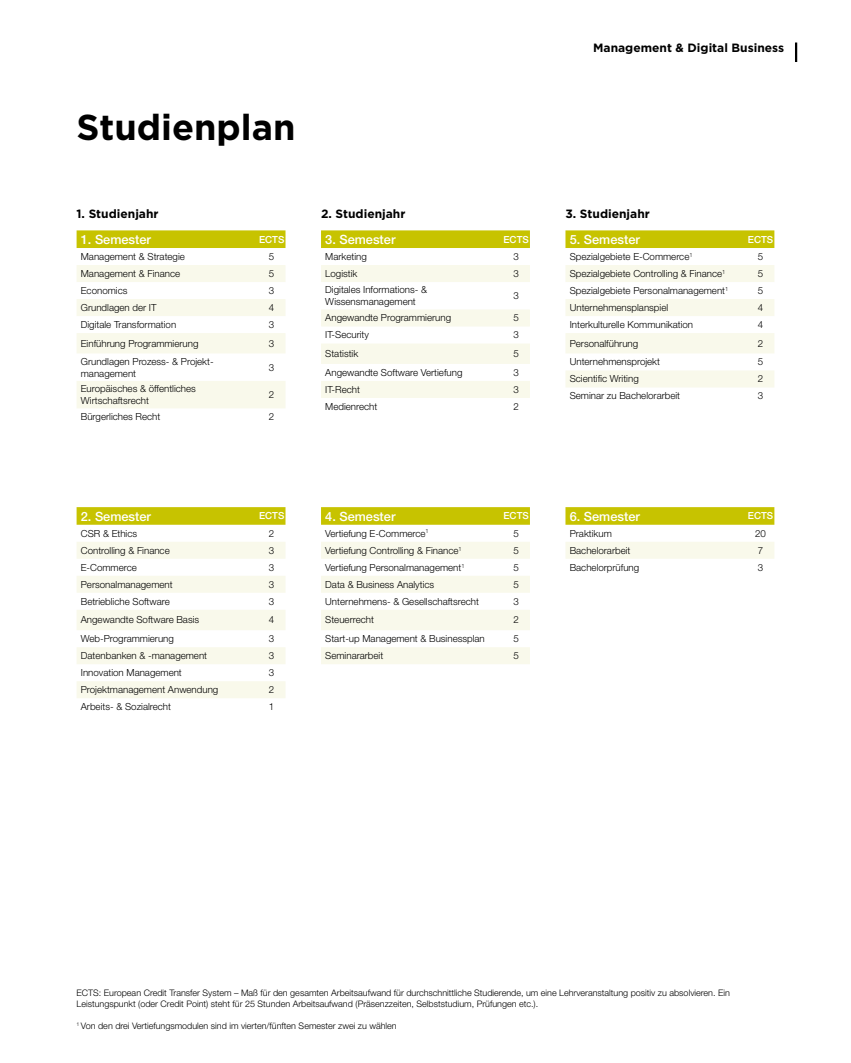
<style>
.page{position:relative;width:851px;height:1063px;background:#fff}
.page>*{position:absolute;margin:0;border:0;box-sizing:border-box;transform-origin:0 0}
.t1{font:700 36px "Gotham";color:#000}
.t2{font:500 12.75px "Helvetica Neue LT Pro";color:#fff}
.t3{font:700 12px "Gotham";color:#000}
.t4{font:300 9.75px/12px "Helvetica Neue LT Pro";color:#000}
.t5{font:500 9.75px "Helvetica Neue LT Pro";color:#fff}
.t6{font:300 9px/10.8px "Helvetica Neue LT Pro";color:#000}
</style>
<div class="page">
<div style="left:77px;top:230px;width:208px;height:18px;background:#c7c300"></div>
<svg style="left:77px;top:265px;width:208px;height:143px"></svg>
<div style="left:321px;top:230px;width:209px;height:18px;background:#c7c300"></div>
<svg style="left:321px;top:265px;width:209px;height:133px"></svg>
<div style="left:565px;top:230px;width:209px;height:18px;background:#c7c300"></div>
<svg style="left:565px;top:265px;width:209px;height:122px"></svg>
<svg style="left:321px;top:507px;width:209px;height:18px;background:#c8c405"></svg>
<svg style="left:321px;top:542px;width:209px;height:122px"></svg>
<svg style="left:77px;top:507px;width:208px;height:18px;background:#c8c405"></svg>
<svg style="left:77px;top:542px;width:208px;height:156px"></svg>
<svg style="left:565px;top:507px;width:209px;height:18px;background:#c8c406"></svg>
<div style="left:565px;top:542px;width:209px;height:17px;background:#f9f9eb"></div>
<hr style="left:794px;top:43px;width:3px;height:19px;background:#000">
<h1 class="t1" style="left:77px;top:106px;width:220px">Studienplan</h1>
<p class="t3" style="left:593px;top:41px;width:192px">Management &amp; Digital Business</p>
<p class="t3" style="left:77px;top:207px;width:83px">1. Studienjahr</p>
<p class="t3" style="left:321px;top:207px;width:86px">2. Studienjahr</p>
<p class="t3" style="left:565px;top:207px;width:86px">3. Studienjahr</p>
<h2 class="t2" style="left:81px;top:232px;width:72px">1. Semester</h2>
<p class="t5" style="left:259px;top:233px;width:27px">ECTS</p>
<p class="t4" style="left:81px;top:250px;width:106px">Management &amp; Strategie</p>
<p class="t4" style="left:269px;top:250px;width:7px">5</p>
<p class="t4" style="left:81px;top:267px;width:101px">Management &amp; Finance</p>
<p class="t4" style="left:269px;top:267px;width:7px">5</p>
<p class="t4" style="left:81px;top:284px;width:48px">Economics</p>
<p class="t4" style="left:269px;top:284px;width:7px">3</p>
<p class="t4" style="left:81px;top:301px;width:77px">Grundlagen der IT</p>
<p class="t4" style="left:269px;top:301px;width:7px">4</p>
<p class="t4" style="left:81px;top:318px;width:97px">Digitale Transformation</p>
<p class="t4" style="left:269px;top:318px;width:7px">3</p>
<p class="t4" style="left:81px;top:337px;width:119px">Einführung Programmierung</p>
<p class="t4" style="left:269px;top:337px;width:7px">3</p>
<p class="t4" style="left:81px;top:355px;width:134px">Grundlagen Prozess- &amp; Projekt&shy;management</p>
<p class="t4" style="left:269px;top:361px;width:7px">3</p>
<p class="t4" style="left:81px;top:382px;width:117px">Europäisches &amp; öffentliches<br>Wirtschaftsrecht</p>
<p class="t4" style="left:269px;top:388px;width:7px">2</p>
<p class="t4" style="left:81px;top:411px;width:81px">Bürgerliches Recht</p>
<p class="t4" style="left:269px;top:411px;width:7px">2</p>
<h2 class="t2" style="left:81px;top:508px;width:72px">2. Semester</h2>
<p class="t5" style="left:259px;top:510px;width:27px">ECTS</p>
<p class="t4" style="left:81px;top:527px;width:58px">CSR &amp; Ethics</p>
<p class="t4" style="left:269px;top:527px;width:7px">2</p>
<p class="t4" style="left:81px;top:544px;width:90px">Controlling &amp; Finance</p>
<p class="t4" style="left:269px;top:544px;width:7px">3</p>
<p class="t4" style="left:81px;top:561px;width:57px">E-Commerce</p>
<p class="t4" style="left:269px;top:561px;width:7px">3</p>
<p class="t4" style="left:81px;top:578px;width:93px">Personalmanagement</p>
<p class="t4" style="left:269px;top:578px;width:7px">3</p>
<p class="t4" style="left:81px;top:595px;width:90px">Betriebliche Software</p>
<p class="t4" style="left:269px;top:595px;width:7px">3</p>
<p class="t4" style="left:81px;top:614px;width:120px">Angewandte Software Basis</p>
<p class="t4" style="left:269px;top:614px;width:7px">4</p>
<p class="t4" style="left:81px;top:633px;width:95px">Web-Programmierung</p>
<p class="t4" style="left:269px;top:633px;width:7px">3</p>
<p class="t4" style="left:81px;top:650px;width:128px">Datenbanken &amp; -management</p>
<p class="t4" style="left:269px;top:650px;width:7px">3</p>
<p class="t4" style="left:81px;top:667px;width:102px">Innovation Management</p>
<p class="t4" style="left:269px;top:667px;width:7px">3</p>
<p class="t4" style="left:81px;top:684px;width:139px">Projektmanagement Anwendung</p>
<p class="t4" style="left:269px;top:684px;width:7px">2</p>
<p class="t4" style="left:81px;top:701px;width:92px">Arbeits- &amp; Sozialrecht</p>
<p class="t4" style="left:269px;top:701px;width:7px">1</p>
<h2 class="t2" style="left:325px;top:232px;width:72px">3. Semester</h2>
<p class="t5" style="left:503px;top:233px;width:27px">ECTS</p>
<p class="t4" style="left:325px;top:250px;width:43px">Marketing</p>
<p class="t4" style="left:513px;top:250px;width:7px">3</p>
<p class="t4" style="left:325px;top:267px;width:34px">Logistik</p>
<p class="t4" style="left:513px;top:267px;width:7px">3</p>
<p class="t4" style="left:325px;top:284px;width:103px">Digitales Informations- &amp;<br>Wissensmanagement</p>
<p class="t4" style="left:513px;top:290px;width:7px">3</p>
<p class="t4" style="left:325px;top:312px;width:127px">Angewandte Programmierung</p>
<p class="t4" style="left:513px;top:312px;width:7px">5</p>
<p class="t4" style="left:325px;top:329px;width:45px">IT-Security</p>
<p class="t4" style="left:513px;top:329px;width:7px">3</p>
<p class="t4" style="left:325px;top:348px;width:35px">Statistik</p>
<p class="t4" style="left:513px;top:348px;width:7px">5</p>
<p class="t4" style="left:325px;top:366px;width:139px">Angewandte Software Vertiefung</p>
<p class="t4" style="left:513px;top:366px;width:7px">3</p>
<p class="t4" style="left:325px;top:383px;width:36px">IT-Recht</p>
<p class="t4" style="left:513px;top:383px;width:7px">3</p>
<p class="t4" style="left:325px;top:400px;width:54px">Medienrecht</p>
<p class="t4" style="left:513px;top:400px;width:7px">2</p>
<h2 class="t2" style="left:325px;top:508px;width:72px">4. Semester</h2>
<p class="t5" style="left:503px;top:510px;width:27px">ECTS</p>
<p class="t4" style="left:325px;top:527px;width:105px">Vertiefung E-Commerce<sup>1</sup></p>
<p class="t4" style="left:513px;top:527px;width:7px">5</p>
<p class="t4" style="left:325px;top:544px;width:138px">Vertiefung Controlling &amp; Finance<sup>1</sup></p>
<p class="t4" style="left:513px;top:544px;width:7px">5</p>
<p class="t4" style="left:325px;top:561px;width:141px">Vertiefung Personalmanagement<sup>1</sup></p>
<p class="t4" style="left:513px;top:561px;width:7px">5</p>
<p class="t4" style="left:325px;top:578px;width:110px">Data &amp; Business Analytics</p>
<p class="t4" style="left:513px;top:578px;width:7px">5</p>
<p class="t4" style="left:325px;top:595px;width:155px">Unternehmens- &amp; Gesellschaftsrecht</p>
<p class="t4" style="left:513px;top:595px;width:7px">3</p>
<p class="t4" style="left:325px;top:614px;width:50px">Steuerrecht</p>
<p class="t4" style="left:513px;top:614px;width:7px">2</p>
<p class="t4" style="left:325px;top:633px;width:161px">Start-up Management &amp; Businessplan</p>
<p class="t4" style="left:513px;top:633px;width:7px">5</p>
<p class="t4" style="left:325px;top:650px;width:59px">Seminararbeit</p>
<p class="t4" style="left:513px;top:650px;width:7px">5</p>
<h2 class="t2" style="left:569px;top:232px;width:72px">5. Semester</h2>
<p class="t5" style="left:747px;top:233px;width:27px">ECTS</p>
<p class="t4" style="left:569px;top:250px;width:124px">Spezialgebiete E-Commerce<sup>1</sup></p>
<p class="t4" style="left:757px;top:250px;width:7px">5</p>
<p class="t4" style="left:569px;top:267px;width:157px">Spezialgebiete Controlling &amp; Finance<sup>1</sup></p>
<p class="t4" style="left:757px;top:267px;width:7px">5</p>
<p class="t4" style="left:569px;top:284px;width:160px">Spezialgebiete Personalmanagement<sup>1</sup></p>
<p class="t4" style="left:757px;top:284px;width:7px">5</p>
<p class="t4" style="left:569px;top:301px;width:100px">Unternehmensplanspiel</p>
<p class="t4" style="left:757px;top:301px;width:7px">4</p>
<p class="t4" style="left:569px;top:318px;width:125px">Interkulturelle Kommunikation</p>
<p class="t4" style="left:757px;top:318px;width:7px">4</p>
<p class="t4" style="left:569px;top:337px;width:70px">Personalführung</p>
<p class="t4" style="left:757px;top:337px;width:7px">2</p>
<p class="t4" style="left:569px;top:356px;width:92px">Unternehmensprojekt</p>
<p class="t4" style="left:757px;top:356px;width:7px">5</p>
<p class="t4" style="left:569px;top:373px;width:70px">Scientific Writing</p>
<p class="t4" style="left:757px;top:373px;width:7px">2</p>
<p class="t4" style="left:569px;top:390px;width:112px">Seminar zu Bachelorarbeit</p>
<p class="t4" style="left:757px;top:390px;width:7px">3</p>
<h2 class="t2" style="left:569px;top:508px;width:72px">6. Semester</h2>
<p class="t5" style="left:747px;top:510px;width:27px">ECTS</p>
<p class="t4" style="left:569px;top:527px;width:44px">Praktikum</p>
<p class="t4" style="left:755px;top:527px;width:12px">20</p>
<p class="t4" style="left:569px;top:544px;width:62px">Bachelorarbeit</p>
<p class="t4" style="left:757px;top:544px;width:7px">7</p>
<p class="t4" style="left:569px;top:561px;width:71px">Bachelorprüfung</p>
<p class="t4" style="left:757px;top:561px;width:7px">3</p>
<p class="t6" style="left:77px;top:987px;width:654px">ECTS: European Credit Transfer System – Maß für den gesamten Arbeitsaufwand für durchschnittliche Studierende, um eine Lehrveranstaltung positiv zu absolvieren. Ein<br>Leistungspunkt (oder Credit Point) steht für 25 Stunden Arbeitsaufwand (Präsenzzeiten, Selbststudium, Prüfungen etc.).</p>
<p class="t6" style="left:77px;top:1020px;width:321px"><sup>1</sup> Von den drei Vertiefungsmodulen sind im vierten/fünften Semester zwei zu wählen</p>
</div>
